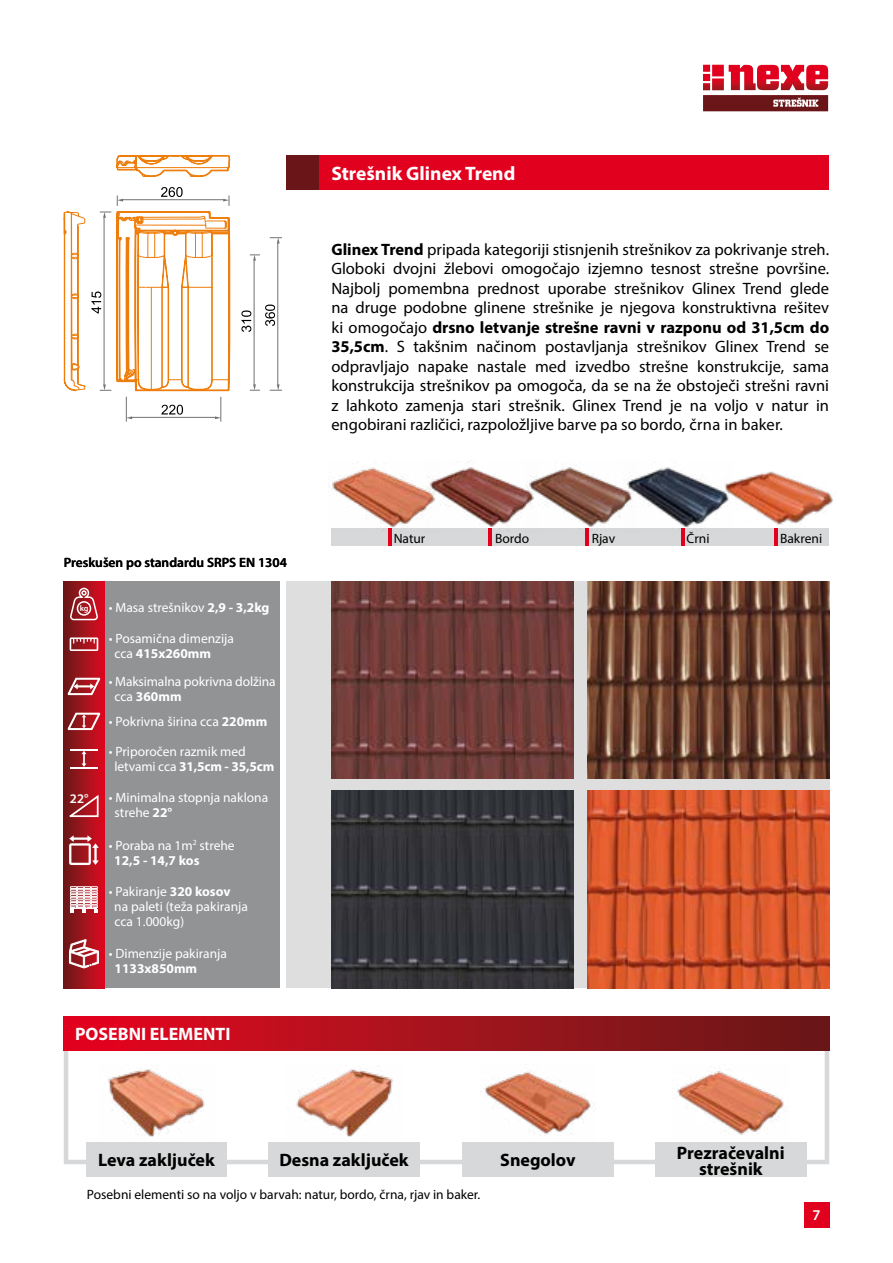
<style>
.page{position:relative;width:893px;height:1263px;background:#fff}
.page>*{position:absolute;margin:0;border:0;box-sizing:border-box;transform-origin:0 0}
.t1{font:700 19.5px "Myriad Pro";color:#fff}
.t2{font:700 18px/16.5px "Myriad Pro";color:#000;text-align:center}
.t3{font:700 18px "Myriad Pro";color:#fff}
.t4{font:16.5px/19.5px "Myriad Pro";color:#000;text-align:justify}
.t5{font:600 15px "Myriad Pro";color:#fff}
.t6{font:13.5px/15px "Myriad Pro";color:#fff}
.t7{font:13.5px "Myriad Pro";color:#000}
.t8{font:600 13.5px "Myriad Pro";color:#000}
.t9{font:700 13.5px "Myriad Pro";color:#fff}
.t10{font:600 13.2px "Myriad Pro";color:#fff}
.t11{font:600 8.25px "Myriad Pro";color:#fff}
.s1{font-weight:700}
</style>
<div class="page">
<div style="left:286px;top:155px;width:33px;height:34px;background:#6a1517"></div>
<div style="left:319px;top:155px;width:510px;height:34px;background:#e1011e"></div>
<div style="left:64px;top:1016px;width:765px;height:34px;background:linear-gradient(to right,#e60720,#651b18)"></div>
<div style="left:804px;top:1202px;width:25px;height:26px;background:#e1011e"></div>
<div style="left:86px;top:1143px;width:141px;height:34px;background:#d7d8d9"></div>
<img style="left:108px;top:1069px;width:97px;height:68px">
<div style="left:268px;top:1143px;width:152px;height:34px;background:#d7d8d9"></div>
<img style="left:296px;top:1069px;width:97px;height:68px">
<div style="left:462px;top:1143px;width:152px;height:34px;background:#d7d8d9"></div>
<img style="left:485px;top:1071px;width:106px;height:64px">
<div style="left:655px;top:1143px;width:151px;height:34px;background:#d7d8d9"></div>
<img style="left:677px;top:1071px;width:107px;height:64px">
<svg style="left:703px;top:65px;width:125px;height:46px"></svg>
<hr style="left:132px;top:417px;width:83px;height:1px;background:#707172">
<svg style="left:126px;top:397px;width:6px;height:24px"></svg>
<svg style="left:215px;top:397px;width:7px;height:24px"></svg>
<svg style="left:161px;top:405px;width:22px;height:10px"></svg>
<hr style="left:278px;top:243px;width:1px;height:141px;background:#707172">
<svg style="left:270px;top:384px;width:12px;height:7px"></svg>
<svg style="left:270px;top:237px;width:12px;height:6px"></svg>
<svg style="left:265px;top:305px;width:10px;height:21px"></svg>
<hr style="left:254px;top:261px;width:1px;height:123px;background:#707172">
<svg style="left:250px;top:384px;width:10px;height:7px"></svg>
<svg style="left:250px;top:255px;width:10px;height:6px"></svg>
<svg style="left:241px;top:310px;width:10px;height:22px"></svg>
<svg style="left:64px;top:155px;width:166px;height:236px"></svg>
<div style="left:64px;top:582px;width:215px;height:406px;background:#929395"></div>
<div style="left:64px;top:582px;width:40px;height:406px;background:linear-gradient(to right,#681a18,#d80c20)"></div>
<svg style="left:70px;top:587px;width:29px;height:34px"></svg>
<hr style="left:70px;top:749px;width:28px;height:2px;background:#fff">
<hr style="left:70px;top:767px;width:28px;height:2px;background:#fff">
<svg style="left:82px;top:751px;width:4px;height:16px"></svg>
<svg style="left:67px;top:676px;width:33px;height:22px"></svg>
<svg style="left:70px;top:637px;width:28px;height:14px"></svg>
<svg style="left:69px;top:795px;width:30px;height:23px"></svg>
<svg style="left:69px;top:835px;width:30px;height:30px"></svg>
<svg style="left:69px;top:939px;width:30px;height:29px"></svg>
<svg style="left:70px;top:886px;width:28px;height:27px"></svg>
<svg style="left:67px;top:711px;width:33px;height:22px"></svg>
<div style="left:286px;top:582px;width:543px;height:406px;background:#dededf"></div>
<div style="left:332px;top:529px;width:497px;height:17px;background:#d7d8d9"></div>
<hr style="left:388px;top:529px;width:3px;height:17px;background:#e1011e">
<hr style="left:488px;top:529px;width:4px;height:17px;background:#e1011e">
<hr style="left:586px;top:529px;width:3px;height:17px;background:#e1011e">
<hr style="left:681px;top:529px;width:3px;height:17px;background:#e1011e">
<hr style="left:775px;top:529px;width:3px;height:17px;background:#e1011e">
<img style="left:332px;top:582px;width:241px;height:197px">
<img style="left:332px;top:791px;width:241px;height:197px">
<img style="left:328px;top:467px;width:99px;height:67px">
<img style="left:427px;top:462px;width:99px;height:69px">
<img style="left:526px;top:467px;width:98px;height:67px">
<img style="left:624px;top:467px;width:95px;height:67px">
<img style="left:719px;top:471px;width:115px;height:72px">
<img style="left:588px;top:791px;width:241px;height:197px">
<img style="left:588px;top:582px;width:241px;height:197px">
<p class="t1" style="left:331px;top:161px;width:185px">Strešnik Glinex Trend</p>
<p class="t4" style="left:331px;top:239px;width:499px"><span class="s1">Glinex Trend</span> pripada kategoriji stisnjenih strešnikov za pokrivanje streh.<br>Globoki dvojni žlebovi omogočajo izjemno tesnost strešne površine.<br>Najbolj pomembna prednost uporabe strešnikov Glinex Trend glede na druge podobne glinene strešnike je njegova konstruktivna rešitev ki omogočajo <span class="s1">drsno letvanje strešne ravni v razponu od 31,5cm do 35,5cm</span>. S takšnim načinom postavljanja strešnikov Glinex Trend se odpravljajo napake nastale med izvedbo strešne konstrukcije, sama konstrukcija strešnikov pa omogoča, da se na že obstoječi strešni ravni z lahkoto zamenja stari strešnik. Glinex Trend je na voljo v natur in engobirani različici, razpoložljive barve pa so bordo, črna in baker.</p>
<p class="t8" style="left:64px;top:554px;width:225px">Preskušen po standardu SRPS EN 1304</p>
<p class="t11" style="left:80px;top:603px;width:10px">kg</p>
<p class="t6" style="left:109px;top:599px;width:162px">• Masa strešnikov <span class="s1">2,9 - 3,2kg</span></p>
<p class="t6" style="left:115px;top:631px;width:121px;text-indent:-6px">• Posamična dimenzija cca <span class="s1">415x260mm</span></p>
<p class="t6" style="left:115px;top:674px;width:163px;text-indent:-6px">• Maksimalna pokrivna dolžina cca <span class="s1">360mm</span></p>
<p class="t6" style="left:109px;top:714px;width:160px">• Pokrivna širina cca <span class="s1">220mm</span></p>
<p class="t6" style="left:115px;top:744px;width:161px;text-indent:-6px">• Priporočen razmik med letvami cca <span class="s1">31,5cm - 35,5cm</span></p>
<p class="t6" style="left:115px;top:790px;width:155px;text-indent:-6px">• Minimalna stopnja naklona strehe <span class="s1">22°</span></p>
<p class="t6" style="left:114px;top:837px;width:122px;text-indent:-5px">• Poraba na 1m<sup>2</sup> strehe<br><span class="s1">12,5 - 14,7 kos</span></p>
<p class="t10" style="left:70px;top:790px;width:20px">22°</p>
<p class="t6" style="left:114px;top:884px;width:135px;text-indent:-5px">• Pakiranje <span class="s1">320 kosov </span>na paleti (teža pakiranja cca 1.000kg)</p>
<p class="t6" style="left:109px;top:945px;width:120px">• Dimenzije pakiranja</p>
<p class="t9" style="left:115px;top:959px;width:84px">1133x850mm</p>
<p class="t3" style="left:75px;top:1022px;width:157px">POSEBNI ELEMENTI</p>
<p class="t7" style="left:394px;top:530px;width:33px">Natur</p>
<p class="t7" style="left:495px;top:530px;width:36px">Bordo</p>
<p class="t7" style="left:592px;top:530px;width:25px">Rjav</p>
<p class="t7" style="left:687px;top:530px;width:24px">Črni</p>
<p class="t7" style="left:780px;top:530px;width:44px">Bakreni</p>
<p class="t2" style="left:98px;top:1151px;width:118px">Leva zaključek</p>
<p class="t2" style="left:279px;top:1151px;width:131px">Desna zaključek</p>
<p class="t2" style="left:500px;top:1151px;width:77px">Snegolov</p>
<p class="t2" style="left:677px;top:1144px;width:109px">Prezračevalni strešnik</p>
<p class="t7" style="left:87px;top:1186px;width:395px">Posebni elementi so na voljo v barvah: natur, bordo, črna, rjav in baker.</p>
<p class="t5" style="left:813px;top:1205px;width:10px">7</p>
</div>
